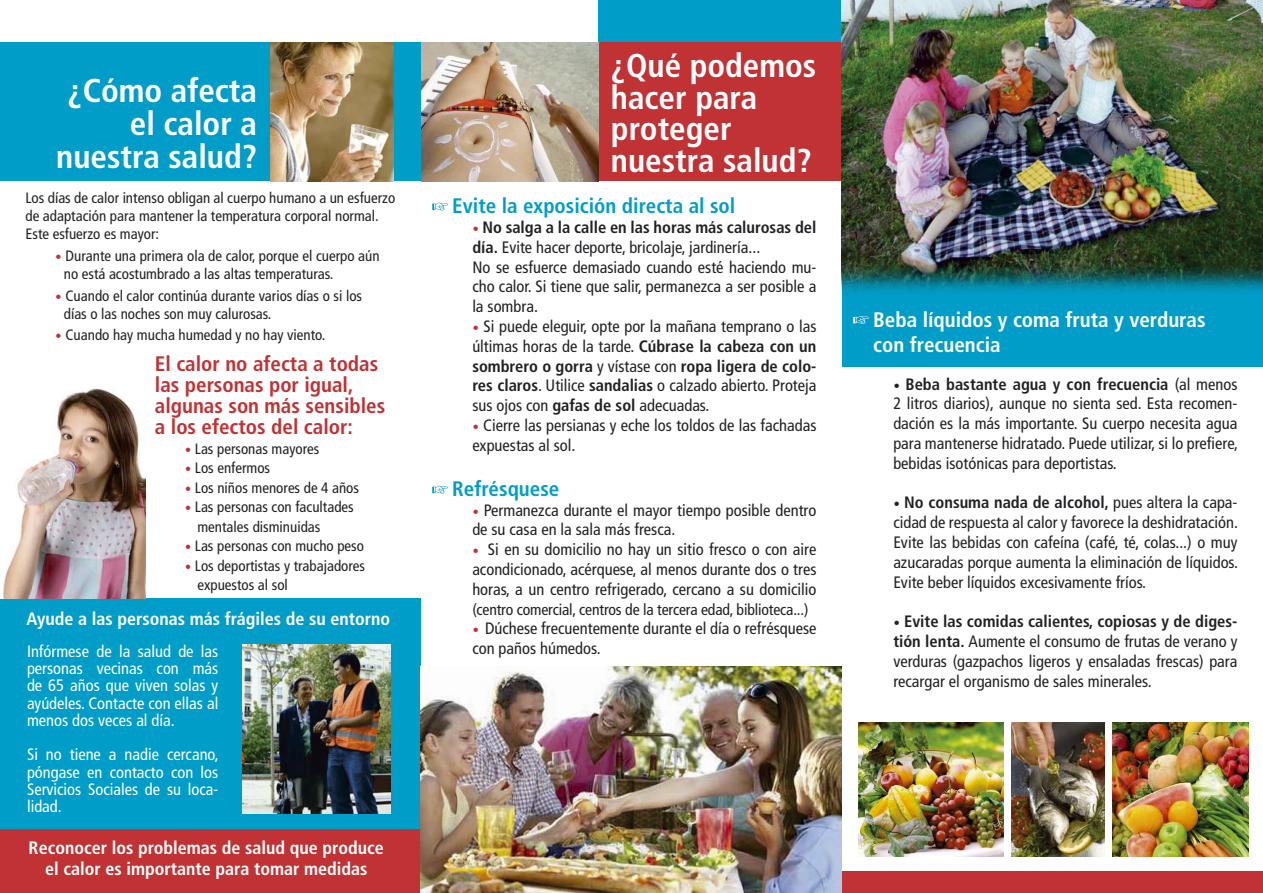
<style>
.page{position:relative;width:1263px;height:893px;background:#fff}
.page>*{position:absolute;margin:0;border:0;box-sizing:border-box;transform-origin:0 0}
.t1{font:700 condensed 33px "Frutiger LT Std";color:#fff}
.t2{font:700 condensed 21px/21px "Frutiger LT Std";color:#c03233}
.t3{font:700 condensed 21px "Frutiger LT Std";color:#fff}
.t4{font:700 condensed 21px "Frutiger LT Std";color:#009dc9}
.t5{font:700 condensed 18px "Frutiger LT Std";color:#fff}
.t6{font:condensed 16.5px/19.8px "Frutiger LT Std";color:#212125;text-align:justify}
.t7{font:condensed 16.5px/17.2px "Frutiger LT Std";color:#fff;text-align:justify}
.t8{font:700 condensed 16.5px/19.8px "Frutiger LT Std";color:#212125}
.t9{font:condensed 15.75px "Frutiger LT Std";letter-spacing:-.01em;color:#212125}
.t10{font:condensed 15px/18px "Frutiger LT Std";color:#212125}
.s1{font-weight:900;font-stretch:normal;font-size:18px;color:#c03233}
.s2{font-weight:400}
.s3{font-weight:700}
.s4{font-weight:900;font-stretch:normal;font-size:18px}
</style>
<div class="page">
<div style="left:842px;top:257px;width:421px;height:110px;background:#009dc9"></div>
<div style="left:842px;top:871px;width:421px;height:22px;background:#c03233"></div>
<div style="left:0;top:599px;width:421px;height:231px;background:#009dc9"></div>
<div style="left:0;top:43px;width:422px;height:138px;background:#009dc9"></div>
<img style="left:270px;top:43px;width:124px;height:138px">
<img style="left:242px;top:644px;width:149px;height:169px">
<div style="left:0;top:829px;width:421px;height:64px;background:#c03233"></div>
<img style="left:3px;top:388px;width:143px;height:211px">
<div style="left:598px;top:0;width:244px;height:43px;background:#009dc9"></div>
<div style="left:598px;top:43px;width:244px;height:138px;background:#c03233"></div>
<img style="left:421px;top:43px;width:177px;height:138px">
<img style="left:421px;top:666px;width:421px;height:227px">
<svg style="left:432px;top:203px;width:16px;height:7px"></svg>
<svg style="left:432px;top:486px;width:16px;height:8px"></svg>
<img style="left:842px;top:0;width:421px;height:291px">
<img style="left:858px;top:723px;width:145px;height:133px">
<img style="left:1112px;top:723px;width:136px;height:133px">
<svg style="left:853px;top:316px;width:16px;height:8px"></svg>
<img style="left:1011px;top:723px;width:93px;height:133px">
<p class="t1" style="left:68px;top:71px;width:191px">¿Cómo afecta</p>
<p class="t1" style="left:130px;top:104px;width:129px">el calor a</p>
<p class="t1" style="left:56px;top:137px;width:202px">nuestra salud?</p>
<p class="t10" style="left:26px;top:189px;width:371px">Los días de calor intenso obligan al cuerpo humano a un esfuerzo de adaptación para mantener la temperatura corporal normal.</p>
<p class="t10" style="left:26px;top:225px;width:135px">Este esfuerzo es mayor:</p>
<p class="t10" style="left:55px;top:247px;width:326px"><span class="s1">·</span> Durante una primera ola de calor, porque el cuerpo aún</p>
<p class="t10" style="left:64px;top:265px;width:271px">no está acostumbrado a las altas temperaturas.</p>
<p class="t10" style="left:55px;top:286px;width:308px"><span class="s1">·</span> Cuando el calor continúa durante varios días o si los</p>
<p class="t10" style="left:64px;top:304px;width:209px">días o las noches son muy calurosas.</p>
<p class="t10" style="left:55px;top:326px;width:272px"><span class="s1">·</span> Cuando hay mucha humedad y no hay viento.</p>
<p class="t2" style="left:155px;top:353px;width:225px">El calor no afecta a todas las personas por igual,</p>
<p class="t2" style="left:155px;top:395px;width:232px">algunas son más sensibles</p>
<p class="t2" style="left:155px;top:416px;width:200px">a los efectos del calor:</p>
<p class="t10" style="left:185px;top:440px;width:136px"><span class="s1">·</span> Las personas mayores</p>
<p class="t10" style="left:185px;top:459px;width:87px"><span class="s1">·</span> Los enfermos</p>
<p class="t10" style="left:185px;top:479px;width:176px"><span class="s1">·</span> Los niños menores de 4 años</p>
<p class="t10" style="left:185px;top:498px;width:171px"><span class="s1">·</span> Las personas con facultades</p>
<p class="t10" style="left:197px;top:518px;width:124px">mentales disminuidas</p>
<p class="t10" style="left:185px;top:537px;width:181px"><span class="s1">·</span> Las personas con mucho peso</p>
<p class="t10" style="left:185px;top:557px;width:182px"><span class="s1">·</span> Los deportistas y trabajadores</p>
<p class="t10" style="left:197px;top:576px;width:92px">expuestos al sol</p>
<p class="t5" style="left:26px;top:608px;width:365px">Ayude a las personas más frágiles de su entorno</p>
<p class="t7" style="left:27px;top:643px;width:193px">Infórmese de la salud de las personas vecinas con más de 65 años que viven solas y ayúdeles. Contacte con ellas al menos dos veces al día.</p>
<p class="t7" style="left:27px;top:746px;width:193px">Si no tiene a nadie cercano, póngase en contacto con los Servicios Sociales de su loca&shy;lidad.</p>
<p class="t5" style="left:29px;top:837px;width:357px">Reconocer los problemas de salud que produce</p>
<p class="t5" style="left:45px;top:858px;width:324px">el calor es importante para tomar medidas</p>
<p class="t1" style="left:611px;top:46px;width:207px">¿Qué podemos</p>
<p class="t1" style="left:611px;top:78px;width:148px">hacer para</p>
<p class="t1" style="left:611px;top:109px;width:122px">proteger</p>
<p class="t1" style="left:611px;top:141px;width:202px">nuestra salud?</p>
<p class="t4" style="left:452px;top:193px;width:285px">Evite la exposición directa al sol</p>
<p class="t8" style="left:472px;top:217px;width:346px"><span class="s1">·</span> No salga a la calle en las horas más calurosas del día. <span class="s2">Evite hacer deporte, bricolaje, jardinería...</span></p>
<p class="t6" style="left:472px;top:257px;width:346px">No se esfuerce demasiado cuando esté haciendo mu&shy;cho calor. Si tiene que salir, permanezca a ser posible a la sombra.</p>
<p class="t6" style="left:472px;top:317px;width:346px"><span class="s1">·</span> Si puede eleguir, opte por la mañana temprano o las últimas horas de la tarde. <span class="s3">Cúbrase la cabeza con un sombrero o gorra</span> y vístase con <span class="s3">ropa ligera de colo&shy;res claros</span>. Utilice <span class="s3">sandalias</span> o calzado abierto. Proteja sus ojos con <span class="s3">gafas de sol</span> adecuadas.</p>
<p class="t6" style="left:472px;top:416px;width:346px"><span class="s1">·</span> Cierre las persianas y eche los toldos de las fachadas expuestas al sol.</p>
<p class="t4" style="left:452px;top:476px;width:109px">Refrésquese</p>
<p class="t6" style="left:472px;top:500px;width:346px"><span class="s1">·</span> Permanezca durante el mayor tiempo posible dentro de su casa en la sala más fresca.</p>
<p class="t6" style="left:472px;top:540px;width:346px"><span class="s1">·</span> Si en su domicilio no hay un sitio fresco o con aire acondicionado, acérquese, al menos durante dos o tres horas, a un centro refrigerado, cercano a su domicilio</p>
<p class="t9" style="left:472px;top:600px;width:338px">(centro comercial, centros de la tercera edad, biblioteca...)</p>
<p class="t6" style="left:472px;top:619px;width:346px"><span class="s1">·</span> Dúchese frecuentemente durante el día o refrésquese con paños húmedos.</p>
<p class="t3" style="left:873px;top:307px;width:334px">Beba líquidos y coma fruta y verduras</p>
<p class="t3" style="left:873px;top:332px;width:129px">con frecuencia</p>
<p class="t6" style="left:893px;top:374px;width:346px"><span class="s4">·</span> <span class="s3">Beba bastante agua y con frecuencia</span> (al menos 2 litros diarios), aunque no sienta sed. Esta recomen&shy;dación es la más importante. Su cuerpo necesita agua para mantenerse hidratado. Puede utilizar, si lo prefiere, bebidas isotónicas para deportistas.</p>
<p class="t6" style="left:893px;top:493px;width:346px"><span class="s4">·</span> <span class="s3">No consuma nada de alcohol,</span> pues altera la capa&shy;cidad de respuesta al calor y favorece la deshidratación.<br>Evite las bebidas con cafeína (café, té, colas...) o muy azucaradas porque aumenta la eliminación de líquidos.<br>Evite beber líquidos excesivamente fríos.</p>
<p class="t6" style="left:893px;top:612px;width:346px"><span class="s4">·</span> <span class="s3">Evite las comidas calientes, copiosas y de diges&shy;tión lenta.</span> Aumente el consumo de frutas de verano y verduras (gazpachos ligeros y ensaladas frescas) para recargar el organismo de sales minerales.</p>
</div>
